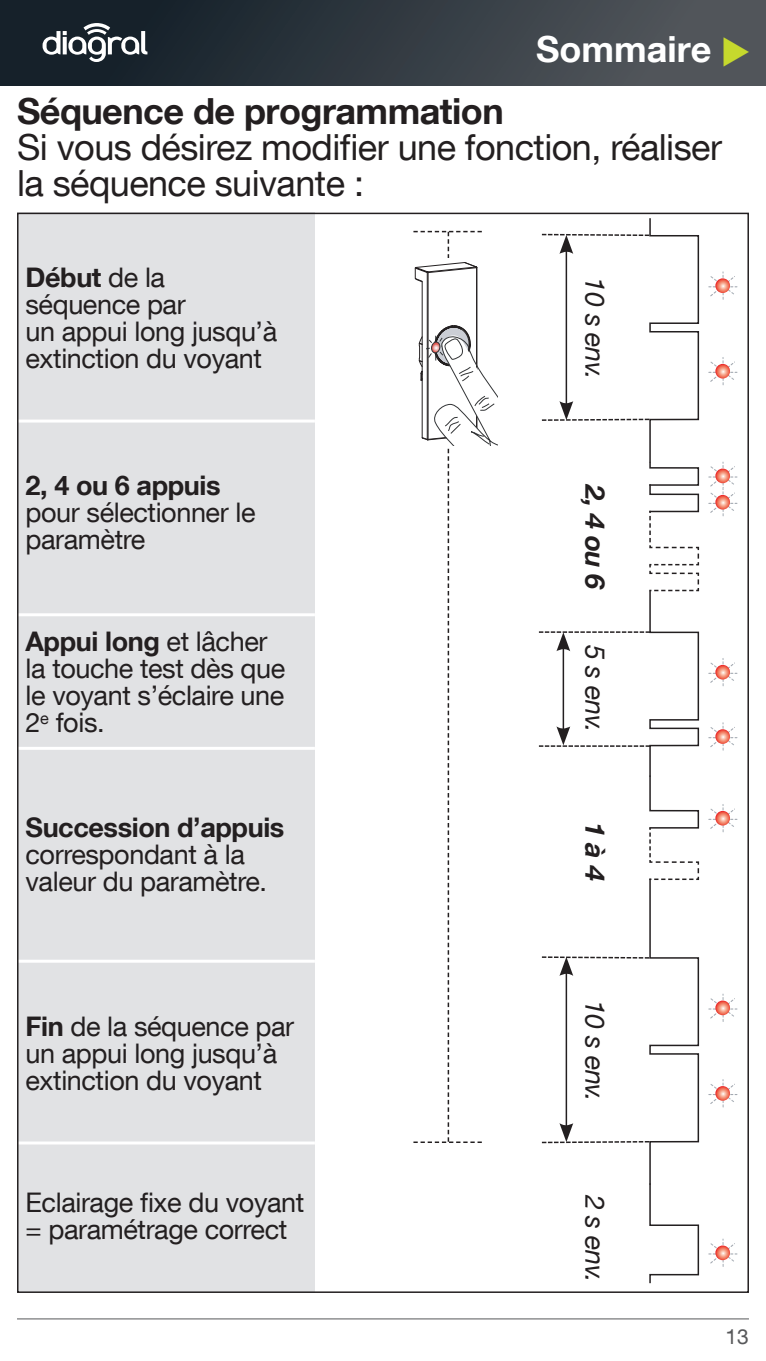
<style>
.page{position:relative;width:766px;height:1361px;background:#fff}
.page>*{position:absolute;margin:0;border:0;box-sizing:border-box;transform-origin:0 0}
.t1{font:36px/36px "Helvetica Neue LT Com";letter-spacing:-.015em;color:#231f20}
.t2{font:700 36px "Helvetica Neue LT Com";letter-spacing:-.015em;color:#231f20}
.t3{font:700 36px "Helvetica Neue LT Com";color:#fff}
.t4{font:27px/27px "Helvetica Neue LT Com";letter-spacing:-.015em;color:#231f20}
.t5{font:700 27px "Helvetica Neue LT Com";letter-spacing:-.015em;color:#231f20}
.t6{font:italic 27px "Helvetica Neue LT Com";letter-spacing:-.015em;color:#231f20}
.t7{font:italic 700 27px "Helvetica Neue LT Com";color:#231f20}
.t8{font:21px "Helvetica Neue LT Com";color:#57585a}
.s1{font-weight:700}
</style>
<div class="page">
<div style="left:0;top:0;width:765px;height:85px;background:linear-gradient(to right,#0d1a23,#565a5f)"></div>
<svg style="left:43px;top:23px;width:104px;height:39px"></svg>
<hr style="left:17px;top:1318px;width:731px;height:1px;background:#57585a">
<div style="left:17px;top:213px;width:298px;height:1080px;background:#e1e2e4"></div>
<hr style="left:17px;top:419px;width:298px;height:3px;background:#fff">
<hr style="left:17px;top:613px;width:298px;height:3px;background:#fff">
<hr style="left:17px;top:747px;width:298px;height:3px;background:#fff">
<hr style="left:17px;top:959px;width:298px;height:3px;background:#fff">
<hr style="left:17px;top:1141px;width:298px;height:3px;background:#fff">
<svg style="left:708px;top:271px;width:28px;height:29px"></svg>
<svg style="left:708px;top:993px;width:28px;height:29px"></svg>
<svg style="left:708px;top:357px;width:28px;height:28px"></svg>
<svg style="left:708px;top:1079px;width:28px;height:28px"></svg>
<svg style="left:708px;top:658px;width:28px;height:29px"></svg>
<svg style="left:708px;top:722px;width:28px;height:29px"></svg>
<svg style="left:708px;top:804px;width:28px;height:28px"></svg>
<svg style="left:708px;top:1238px;width:28px;height:29px"></svg>
<svg style="left:538px;top:218px;width:161px;height:1066px"></svg>
<svg style="left:708px;top:461px;width:28px;height:55px"></svg>
<svg style="left:413px;top:231px;width:85px;height:912px"></svg>
<svg style="left:723px;top:37px;width:25px;height:29px"></svg>
<h1 class="t3" style="left:536px;top:27px;width:177px">Sommaire</h1>
<h1 class="t2" style="left:17px;top:88px;width:488px">Séquence de programmation</h1>
<h1 class="t1" style="left:17px;top:128px;width:706px">Si vous désirez modifier une fonction, réaliser la séquence suivante :</h1>
<p class="t4" style="left:26px;top:263px;width:253px"><span class="s1">Début</span> de la séquence par<br>un appui long jusqu’à extinction du voyant</p>
<p class="t5" style="left:26px;top:468px;width:196px">2, 4 ou 6 appuis</p>
<p class="t4" style="left:26px;top:498px;width:231px">pour sélectionner le paramètre</p>
<p class="t4" style="left:26px;top:628px;width:261px"><span class="s1">Appui long</span> et lâcher la touche test dès que le voyant s’éclaire une<br>2<sup>e</sup> fois.</p>
<p class="t5" style="left:26px;top:810px;width:260px">Succession d’appuis</p>
<p class="t4" style="left:26px;top:840px;width:243px">correspondant à la valeur du paramètre.</p>
<p class="t4" style="left:26px;top:1012px;width:270px"><span class="s1">Fin</span> de la séquence par un appui long jusqu’à extinction du voyant</p>
<p class="t4" style="left:26px;top:1188px;width:280px">Eclairage fixe du voyant = paramétrage correct</p>
<p class="t6" style="left:611px;top:277px;width:104px;rotate:90deg">10 s env.</p>
<p class="t7" style="left:612px;top:485px;width:106px;rotate:90deg">2, 4 ou 6</p>
<p class="t6" style="left:611px;top:645px;width:89px;rotate:90deg">5 s env.</p>
<p class="t7" style="left:612px;top:821px;width:61px;rotate:90deg">1 à 4</p>
<p class="t6" style="left:611px;top:999px;width:104px;rotate:90deg">10 s env.</p>
<p class="t6" style="left:611px;top:1194px;width:89px;rotate:90deg">2 s env.</p>
<p class="t8" style="left:725px;top:1323px;width:25px">13</p>
</div>
